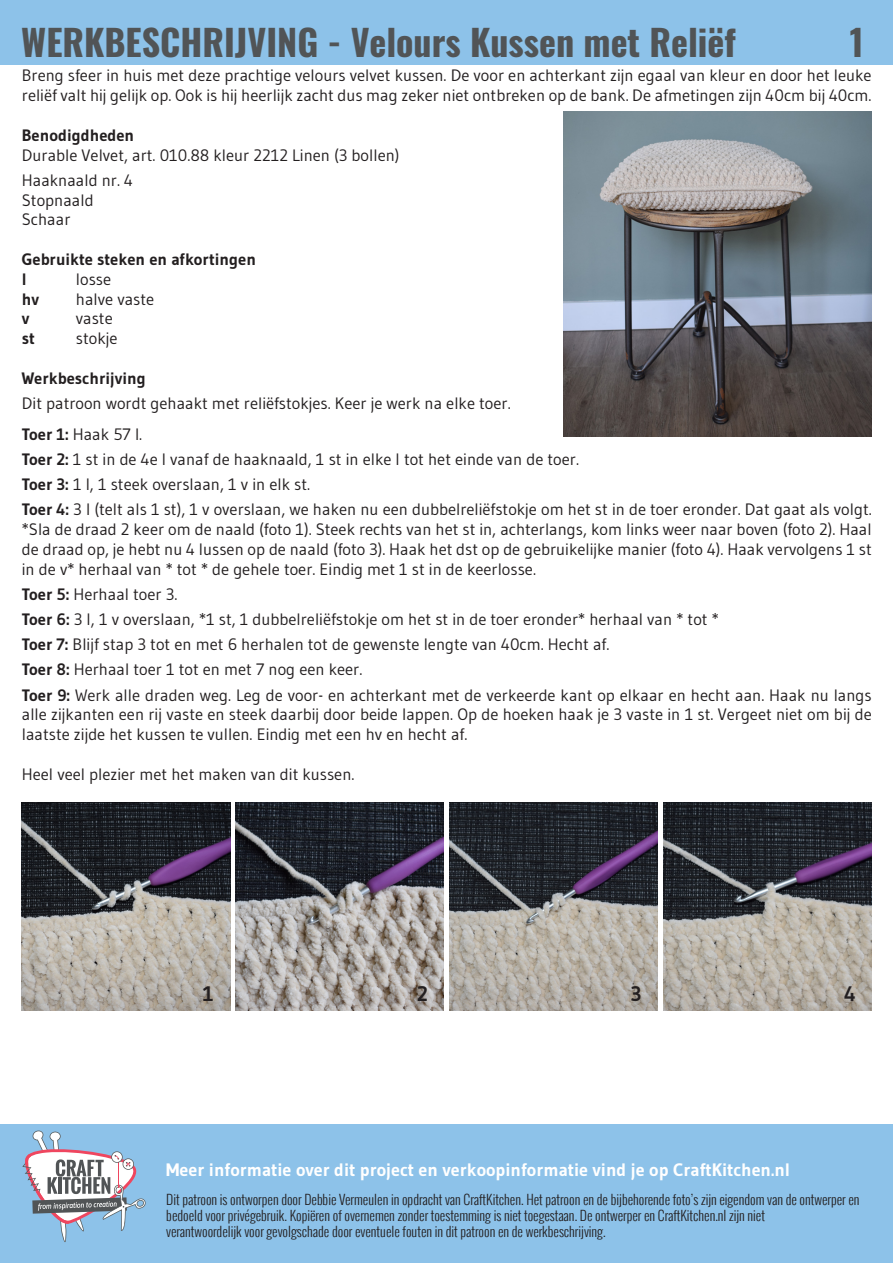
<style>
.page{position:relative;width:893px;height:1263px;background:#fff}
.page>*{position:absolute;margin:0;border:0;box-sizing:border-box;transform-origin:0 0}
.t1{font:700 36px "Oswald";color:#515456}
.t2{font:700 21px "Gudea";color:#231f20}
.t3{font:700 18px "Gudea";color:#fff}
.t4{font:16.5px/19.8px "Gudea";color:#231f20;text-align:justify}
.t5{font:700 16.5px "Gudea";color:#231f20}
.t6{font:300 13.5px/16.2px "Oswald";color:#231f20}
.s1{font-weight:700}
</style>
<div class="page">
<div style="left:0;top:1125px;width:893px;height:138px;background:#8dc2e9"></div>
<div style="left:0;top:0;width:893px;height:64px;background:#8dc2e9"></div>
<svg style="left:22px;top:1130px;width:124px;height:112px"></svg>
<img style="left:563px;top:112px;width:309px;height:324px">
<img style="left:22px;top:802px;width:208px;height:209px">
<img style="left:236px;top:802px;width:208px;height:209px">
<img style="left:450px;top:802px;width:208px;height:209px">
<img style="left:663px;top:802px;width:209px;height:209px">
<p class="t1" style="left:21px;top:23px;width:716px">WERKBESCHRIJVING - Velours Kussen met Reliëf</p>
<p class="t1" style="left:850px;top:23px;width:16px">1</p>
<p class="t4" style="left:22px;top:65px;width:851px">Breng sfeer in huis met deze prachtige velours velvet kussen. De voor en achterkant zijn egaal van kleur en door het leuke reliëf valt hij gelijk op. Ook is hij heerlijk zacht dus mag zeker niet ontbreken op de bank. De afmetingen zijn 40cm bij 40cm.</p>
<p class="t5" style="left:22px;top:125px;width:114px">Benodigdheden</p>
<p class="t4" style="left:22px;top:145px;width:379px">Durable Velvet, art. 010.88 kleur 2212 Linen (3 bollen)</p>
<p class="t4" style="left:22px;top:170px;width:113px">Haaknaald nr. 4</p>
<p class="t4" style="left:22px;top:190px;width:73px">Stopnaald</p>
<p class="t4" style="left:22px;top:209px;width:50px">Schaar</p>
<p class="t5" style="left:22px;top:249px;width:236px">Gebruikte steken en afkortingen</p>
<p class="t5" style="left:22px;top:269px;width:6px">l</p>
<p class="t4" style="left:76px;top:269px;width:37px">losse</p>
<p class="t5" style="left:22px;top:288px;width:19px">hv</p>
<p class="t4" style="left:76px;top:289px;width:80px">halve vaste</p>
<p class="t5" style="left:22px;top:308px;width:9px">v</p>
<p class="t4" style="left:76px;top:308px;width:38px">vaste</p>
<p class="t5" style="left:22px;top:328px;width:15px">st</p>
<p class="t4" style="left:76px;top:328px;width:43px">stokje</p>
<p class="t5" style="left:22px;top:368px;width:125px">Werkbeschrijving</p>
<p class="t4" style="left:22px;top:393px;width:490px">Dit patroon wordt gehaakt met reliëfstokjes. Keer je werk na elke toer.</p>
<p class="t4" style="left:22px;top:424px;width:122px"><span class="s1">Toer 1:</span> Haak 57 l.</p>
<p class="t4" style="left:22px;top:449px;width:559px"><span class="s1">Toer 2:</span> 1 st in de 4e l vanaf de haaknaald, 1 st in elke l tot het einde van de toer.</p>
<p class="t4" style="left:22px;top:474px;width:290px"><span class="s1">Toer 3:</span> 1 l, 1 steek overslaan, 1 v in elk st.</p>
<p class="t4" style="left:22px;top:499px;width:851px"><span class="s1">Toer 4:</span> 3 l (telt als 1 st), 1 v overslaan, we haken nu een dubbelreliëfstokje om het st in de toer eronder. Dat gaat als volgt. *Sla de draad 2 keer om de naald (foto 1). Steek rechts van het st in, achterlangs, kom links weer naar boven (foto 2). Haal de draad op, je hebt nu 4 lussen op de naald (foto 3). Haak het dst op de gebruikelijke manier (foto 4). Haak vervolgens 1 st in de v* herhaal van * tot * de gehele toer. Eindig met 1 st in de keerlosse.</p>
<p class="t4" style="left:22px;top:584px;width:157px"><span class="s1">Toer 5:</span> Herhaal toer 3.</p>
<p class="t4" style="left:22px;top:609px;width:698px"><span class="s1">Toer 6:</span> 3 l, 1 v overslaan, *1 st, 1 dubbelreliëfstokje om het st in de toer eronder* herhaal van * tot *</p>
<p class="t4" style="left:22px;top:634px;width:589px"><span class="s1">Toer 7:</span> Blijf stap 3 tot en met 6 herhalen tot de gewenste lengte van 40cm. Hecht af.</p>
<p class="t4" style="left:22px;top:659px;width:342px"><span class="s1">Toer 8:</span> Herhaal toer 1 tot en met 7 nog een keer.</p>
<p class="t4" style="left:22px;top:685px;width:851px"><span class="s1">Toer 9:</span> Werk alle draden weg. Leg de voor- en achterkant met de verkeerde kant op elkaar en hecht aan. Haak nu langs alle zijkanten een rij vaste en steek daarbij door beide lappen. Op de hoeken haak je 3 vaste in 1 st. Vergeet niet om bij de laatste zijde het kussen te vullen. Eindig met een hv en hecht af.</p>
<p class="t4" style="left:22px;top:764px;width:334px">Heel veel plezier met het maken van dit kussen.</p>
<p class="t2" style="left:203px;top:981px;width:12px">1</p>
<p class="t2" style="left:417px;top:981px;width:13px">2</p>
<p class="t2" style="left:631px;top:981px;width:13px">3</p>
<p class="t2" style="left:844px;top:981px;width:13px">4</p>
<p class="t3" style="left:166px;top:1159px;width:626px">Meer informatie over dit project en verkoopinformatie vind je op CraftKitchen.nl</p>
<p class="t6" style="left:166px;top:1191px;width:695px">Dit patroon is ontworpen door Debbie Vermeulen in opdracht van CraftKitchen. Het patroon en de bijbehorende foto’s zijn eigendom van de ontwerper en bedoeld voor privégebruik. Kopiëren of overnemen zonder toestemming is niet toegestaan. De ontwerper en CraftKitchen.nl zijn niet</p>
<p class="t6" style="left:166px;top:1223px;width:441px">verantwoordelijk voor gevolgschade door eventuele fouten in dit patroon en de werkbeschrijving.</p>
</div>
